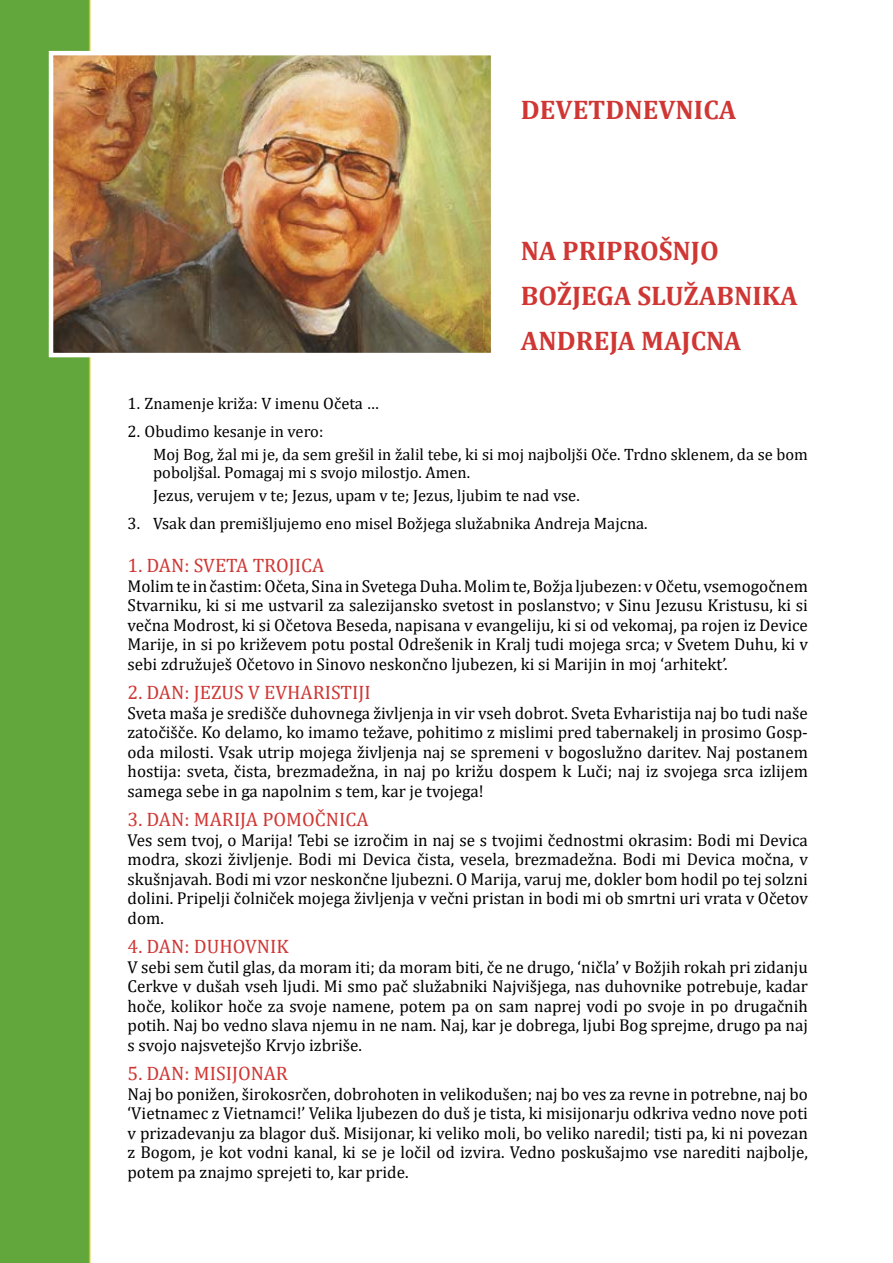
<style>
.page{position:relative;width:893px;height:1263px;background:#fff}
.page>*{position:absolute;margin:0;border:0;box-sizing:border-box;transform-origin:0 0}
.t1{font:700 27px/45px "Cambria";color:#cf3734}
.t2{font:19.5px "Cambria";color:#cf3734}
.t3{font:17.25px/19.5px "Cambria";color:#000;text-align:justify}
.t4{font:16.5px/23px "Cambria";color:#000}
</style>
<div class="page">
<div style="left:0;top:0;width:90px;height:1263px;background:#62a73b"></div>
<img style="left:54px;top:56px;width:436px;height:296px">
<div style="left:49px;top:51px;width:446px;height:306px;border:4px solid #fff"></div>
<h1 class="t1" style="left:521px;top:86px;width:217px">DEVETDNEVNICA</h1>
<h1 class="t1" style="left:521px;top:227px;width:278px">NA PRIPROŠNJO<br>BOŽJEGA SLUŽABNIKA<br>ANDREJA MAJCNA</h1>
<p class="t4" style="left:128px;top:392px;width:253px">1. Znamenje križa: V imenu Očeta …</p>
<p class="t4" style="left:153px;top:419px;width:656px;text-indent:-26px">2. Obudimo kesanje in vero:<br>Moj Bog, žal mi je, da sem grešil in žalil tebe, ki si moj najboljši Oče. Trdno sklenem, da se bom</p>
<p class="t4" style="left:153px;top:461px;width:428px">poboljšal. Pomagaj mi s svojo milostjo. Amen.<br>Jezus, verujem v te; Jezus, upam v te; Jezus, ljubim te nad vse.</p>
<p class="t4" style="left:128px;top:511px;width:522px">3. Vsak dan premišljujemo eno misel Božjega služabnika Andreja Majcna.</p>
<p class="t2" style="left:128px;top:554px;width:198px">1. dan: SVETA TROJICA</p>
<p class="t3" style="left:128px;top:576px;width:682px">Molim te in častim:Očeta, Sina in Svetega Duha. Molim te,Božja ljubezen: vOčetu, vsemogočnem Stvarniku, ki si me ustvaril za salezijansko svetost in poslanstvo; v Sinu Jezusu Kristusu, ki si večna Modrost, ki si Očetova Beseda, napisana v evangeliju, ki si od vekomaj, pa rojen iz Device Marije, in si po križevem potu postal Odrešenik in Kralj tudi mojega srca; v Svetem Duhu, ki v sebi združuješ Očetovo in Sinovo neskončno ljubezen, ki si Marijin in moj ‘arhitekt’.</p>
<p class="t2" style="left:128px;top:681px;width:245px">2. dan: JEZUS V EVHARISTIJI</p>
<p class="t3" style="left:128px;top:703px;width:682px">Sveta maša je središče duhovnega življenja in vir vseh dobrot. Sveta Evharistija naj bo tudi naše zatočišče. Ko delamo, ko imamo težave, pohitimo z mislimi pred tabernakelj in prosimo Gosp&shy;oda milosti. Vsak utrip mojega življenja naj se spremeni v bogoslužno daritev. Naj postanem hostija: sveta, čista, brezmadežna, in naj po križu dospem k Luči; naj iz svojega srca izlijem samega sebe in ga napolnim s tem, kar je tvojega!</p>
<p class="t2" style="left:128px;top:808px;width:242px">3. dan: MARIJA POMOČNICA</p>
<p class="t3" style="left:128px;top:830px;width:682px">Ves sem tvoj, o Marija! Tebi se izročim in naj se s tvojimi čednostmi okrasim: Bodi mi Devica modra, skozi življenje. Bodi mi Devica čista, vesela, brezmadežna. Bodi mi Devica močna, v skušnjavah. Bodi mi vzor neskončne ljubezni. O Marija, varuj me, dokler bom hodil po tej solzni dolini. Pripelji čolniček mojega življenja v večni pristan in bodi mi ob smrtni uri vrata v Očetov dom.</p>
<p class="t2" style="left:128px;top:935px;width:163px">4. dan: DUHOVNIK</p>
<p class="t3" style="left:128px;top:957px;width:682px">V sebi sem čutil glas, da moram iti; da moram biti, če ne drugo, ‘ničla’ v Božjih rokah pri zidanju Cerkve v dušah vseh ljudi. Mi smo pač služabniki Najvišjega, nas duhovnike potrebuje, kadar hoče, kolikor hoče za svoje namene, potem pa on sam naprej vodi po svoje in po drugačnih potih. Naj bo vedno slava njemu in ne nam. Naj, kar je dobrega, ljubi Bog sprejme, drugo pa naj s svojo najsvetejšo Krvjo izbriše.</p>
<p class="t2" style="left:128px;top:1062px;width:162px">5. dan: MISIJONAR</p>
<p class="t3" style="left:127px;top:1084px;width:682px">Naj bo ponižen, širokosrčen, dobrohoten in velikodušen; naj bo ves za revne in potrebne, naj bo ‘Vietnamec z Vietnamci!’ Velika ljubezen do duš je tista, ki misijonarju odkriva vedno nove poti v prizadevanju za blagor duš. Misijonar, ki veliko moli, bo veliko naredil; tisti pa, ki ni povezan z Bogom, je kot vodni kanal, ki se je ločil od izvira. Vedno poskušajmo vse narediti najbolje, potem pa znajmo sprejeti to, kar pride.</p>
</div>
